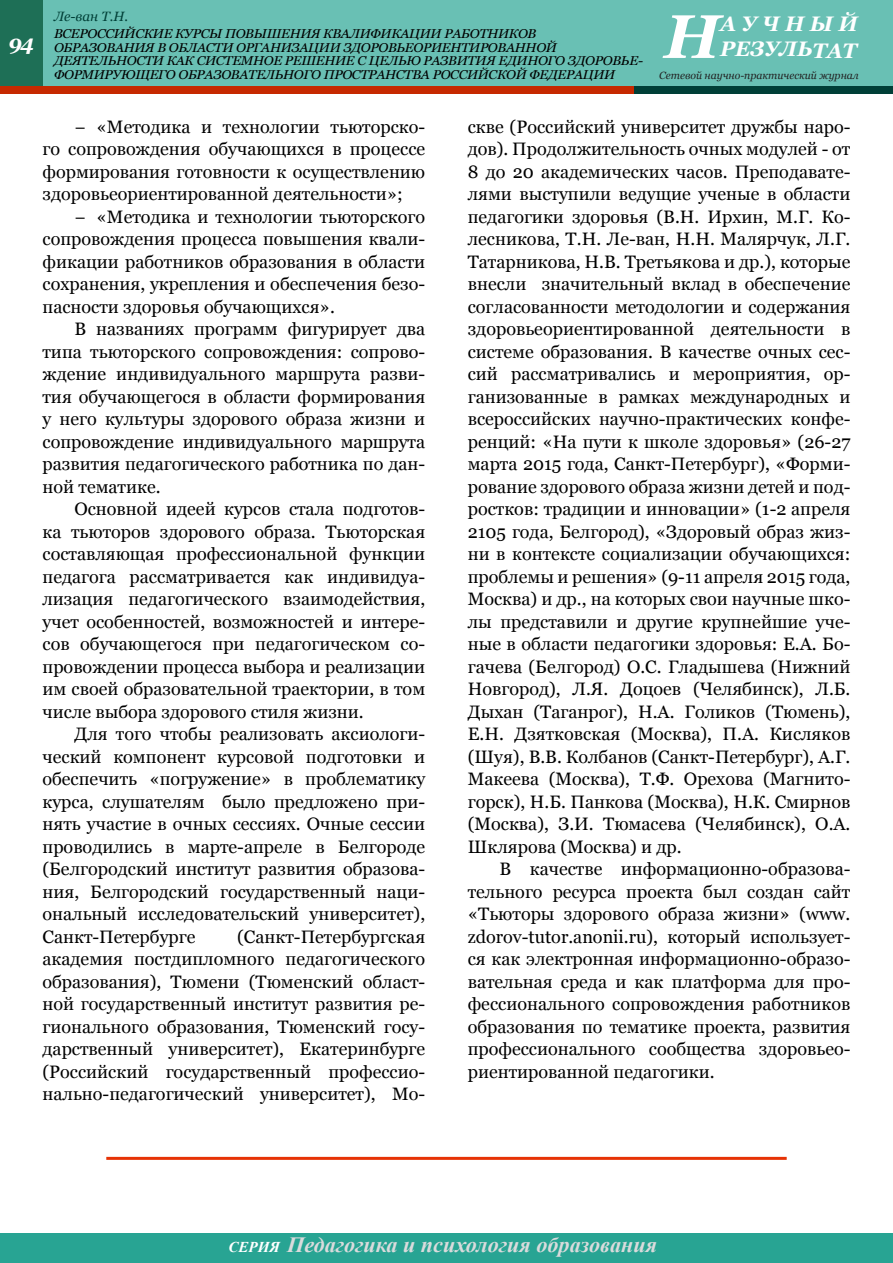
<style>
.page{position:relative;width:893px;height:1263px;background:#fff}
.page>*{position:absolute;margin:0;border:0;box-sizing:border-box;transform-origin:0 0}
.t1{font:italic 700 61.5px "Georgia";color:#fff}
.t2{font:italic 700 21.75px "Times New Roman";color:#dadbdc}
.t3{font:italic 700 21px/25.2px "Georgia";color:#fff}
.t4{font:18px/22.5px "Georgia";color:#000;text-align:justify}
.t5{font:italic 13.5px "Georgia";color:#003f37}
.t6{font:italic 12.9px/13.5px "Georgia";letter-spacing:-.02em;color:#000;scale:1.05 1}
.t7{font:italic 10.5px "Georgia";color:#222}
.s1{font-size:15px;color:#fff}
</style>
<div class="page">
<div style="left:0;top:0;width:893px;height:94px;background:#69c0b4"></div>
<div style="left:0;top:0;width:43px;height:90px;background:#1e6f56"></div>
<div style="left:0;top:86px;width:655px;height:8px;background:#c62900"></div>
<div style="left:634px;top:86px;width:259px;height:8px;background:#003f37"></div>
<div style="left:0;top:1233px;width:893px;height:30px;background:#28a493"></div>
<hr style="left:106px;top:1157px;width:681px;height:3px;background:#e63205">
<p class="t5" style="left:54px;top:9px;width:76px">Ле-ван Т.Н.</p>
<h1 class="t1" style="left:664px;top:2px;width:58px">Н</h1>
<p class="t3" style="left:720px;top:11px;width:139px">АУЧНЫЙ<br>РЕЗУЛЬТАТ</p>
<p class="t7" style="left:659px;top:69px;width:201px">Сетевой научно-практический журнал</p>
<p class="t3" style="left:8px;top:30px;width:27px">94</p>
<p class="t6" style="left:54px;top:27px;width:562px">ВСЕРОССИЙСКИЕ КУРСЫ ПОВЫШЕНИЯ КВАЛИФИКАЦИИ РАБОТНИКОВ<br>ОБРАЗОВАНИЯ В ОБЛАСТИ ОРГАНИЗАЦИИ ЗДОРОВЬЕОРИЕНТИРОВАННОЙ ДЕЯТЕЛЬНОСТИ КАК СИСТЕМНОЕ РЕШЕНИЕ С ЦЕЛЬЮ РАЗВИТИЯ ЕДИНОГО ЗДОРОВЬЕ-ФОРМИРУЮЩЕГО ОБРАЗОВАТЕЛЬНОГО ПРОСТРАНСТВА РОССИЙСКОЙ ФЕДЕРАЦИИ</p>
<p class="t4" style="left:43px;top:115px;width:384px;text-indent:32px">− «Методика и технологии тьюторско&shy;го сопровождения обучающихся в процессе формирования готовности к осуществлению здоровьеориентированной деятельности»;</p>
<p class="t4" style="left:43px;top:205px;width:384px;text-indent:32px">− «Методика и технологии тьюторского сопровождения процесса повышения квали&shy;фикации работников образования в области сохранения, укрепления и обеспечения безо&shy;пасности здоровья обучающихся».</p>
<p class="t4" style="left:43px;top:318px;width:384px;text-indent:32px">В названиях программ фигурирует два типа тьюторского сопровождения: сопрово&shy;ждение индивидуального маршрута разви&shy;тия обучающегося в области формирования у него культуры здорового образа жизни и сопровождение индивидуального маршрута развития педагогического работника по дан&shy;ной тематике.</p>
<p class="t4" style="left:43px;top:498px;width:384px;text-indent:32px">Основной идеей курсов стала подготов&shy;ка тьюторов здорового образа. Тьюторская составляющая профессиональной функции педагога рассматривается как индивидуа&shy;лизация педагогического взаимодействия, учет особенностей, возможностей и интере&shy;сов обучающегося при педагогическом со&shy;провождении процесса выбора и реализации им своей образовательной траектории, в том числе выбора здорового стиля жизни.</p>
<p class="t4" style="left:43px;top:723px;width:384px;text-indent:32px">Для того чтобы реализовать аксиологи&shy;ческий компонент курсовой подготовки и обеспечить «погружение» в проблематику курса, слушателям было предложено при&shy;нять участие в очных сессиях. Очные сессии проводились в марте-апреле в Белгороде (Белгородский институт развития образова&shy;ния, Белгородский государственный наци&shy;ональный исследовательский университет), Санкт-Петербурге</p>
<p class="t4" style="left:43px;top:925px;width:384px;text-indent:195px">(Санкт-Петербургская академия постдипломного педагогического образования), Тюмени (Тюменский област&shy;ной государственный институт развития ре&shy;гионального образования, Тюменский госу&shy;дарственный университет), Екатеринбурге (Российский государственный профессио&shy;нально-педагогический университет), Мо-</p>
<p class="t4" style="left:468px;top:115px;width:384px">скве (Российский университет дружбы наро&shy;дов). Продолжительность очных модулей - от 8 до 20 академических часов. Преподавате&shy;лями выступили ведущие ученые в области педагогики здоровья (В.Н. Ирхин, М.Г. Ко&shy;лесникова, Т.Н. Ле-ван, Н.Н. Малярчук, Л.Г.<br>Татарникова, Н.В. Третьякова и др.), которые внесли значительный вклад в обеспечение согласованности методологии и содержания здоровьеориентированной деятельности в системе образования. В качестве очных сес&shy;сий рассматривались и мероприятия, ор&shy;ганизованные в рамках международных и всероссийских научно-практических конфе&shy;ренций: «На пути к школе здоровья» (26-27 марта 2015 года, Санкт-Петербург), «Форми&shy;рование здорового образа жизни детей и под&shy;ростков: традиции и инновации» (1-2 апреля 2105 года, Белгород), «Здоровый образ жиз&shy;ни в контексте социализации обучающихся: проблемы и решения» (9-11 апреля 2015 года, Москва) и др., на которых свои научные шко&shy;лы представили и другие крупнейшие уче&shy;ные в области педагогики здоровья: Е.А. Бо&shy;гачева (Белгород) О.С. Гладышева (Нижний Новгород), Л.Я. Доцоев (Челябинск), Л.Б.<br>Дыхан (Таганрог), Н.А. Голиков (Тюмень), Е.Н. Дзятковская (Москва), П.А. Кисляков (Шуя), В.В. Колбанов (Санкт-Петербург), А.Г.<br>Макеева (Москва), Т.Ф. Орехова (Магнито&shy;горск), Н.Б. Панкова (Москва), Н.К. Смирнов (Москва), З.И. Тюмасева (Челябинск), О.А.<br>Шклярова (Москва) и др.</p>
<p class="t4" style="left:468px;top:858px;width:384px;text-indent:32px">В качестве информационно-образова&shy;тельного ресурса проекта был создан сайт «Тьюторы здорового образа жизни» (www. zdorov-tutor.anonii.ru), который использует&shy;ся как электронная информационно-образо&shy;вательная среда и как платформа для про&shy;фессионального сопровождения работников образования по тематике проекта, развития профессионального сообщества здоровьео&shy;риентированной педагогики.</p>
<p class="t2" style="left:229px;top:1229px;width:430px"><span class="s1">СЕРИЯ</span> Педагогика и психология образования</p>
</div>
